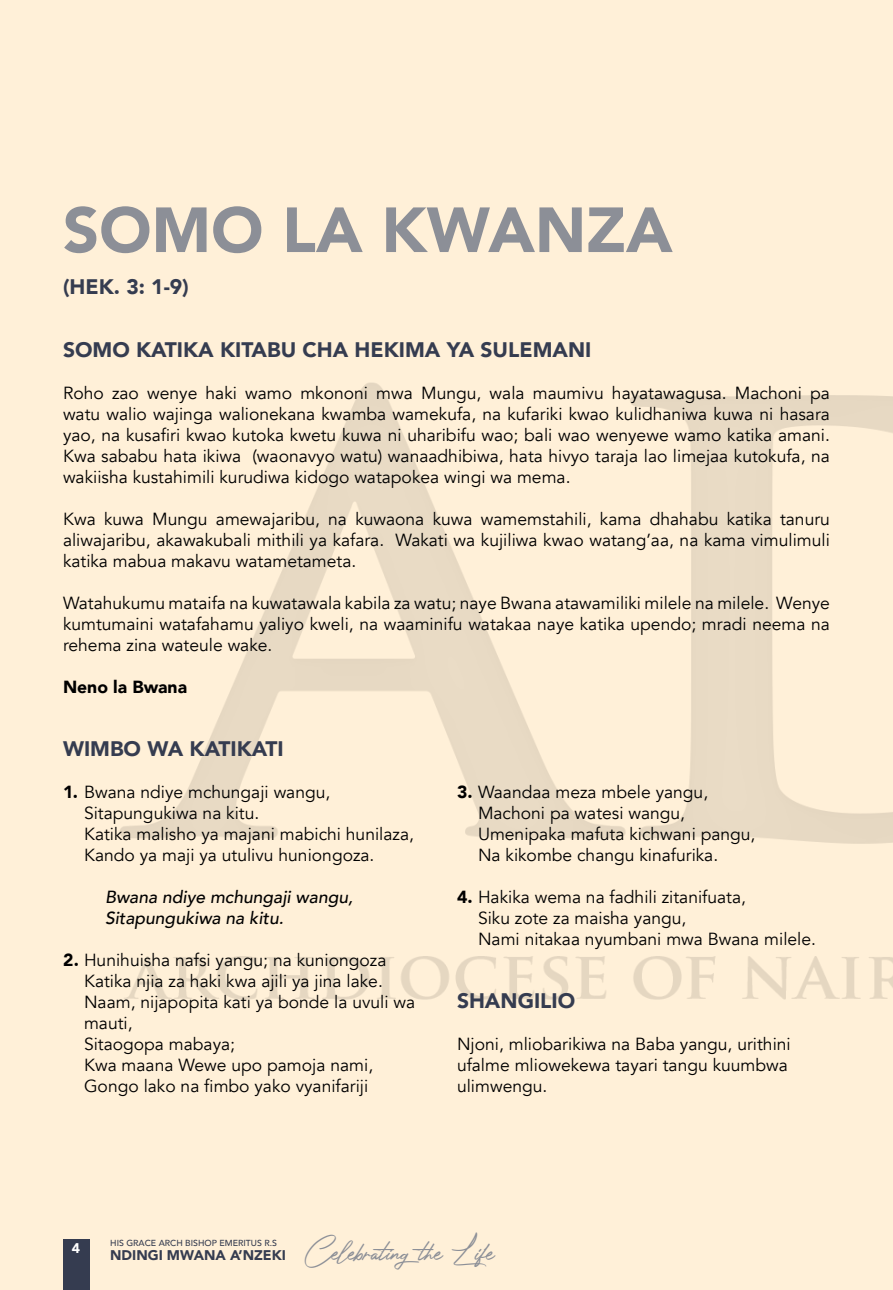
<style>
.page{position:relative;width:893px;height:1290px;background:#fff}
.page>*{position:absolute;margin:0;border:0;box-sizing:border-box;transform-origin:0 0}
.t1{font:900 63px "Avenir";color:#8c8f97}
.t2{font:31.5px "Photograph Signature";color:#8c8f97}
.t3{font:900 21px "Avenir";color:#353c50}
.t4{font:17.5px/21px "Avenir";color:#000}
.t5{font:italic 500 17.5px/21px "Avenir";color:#000}
.t6{font:900 17.5px "Avenir";color:#000}
.t7{font:900 14px "Avenir";color:#353c50}
.t8{font:900 14px "Avenir";color:#fff}
.t9{font:500 8.75px "Avenir";color:#353c50}
.s1{font-weight:900}
</style>
<div class="page">
<img style="left:0;top:0;width:893px;height:1290px">
<h1 class="t1" style="left:63px;top:176px;width:611px">SOMO LA KWANZA</h1>
<p class="t3" style="left:63px;top:269px;width:127px">(HEK. 3: 1-9)</p>
<p class="t3" style="left:63px;top:332px;width:530px">SOMO KATIKA KITABU CHA HEKIMA YA SULEMANI</p>
<p class="t4" style="left:63px;top:383px;width:768px;text-align:justify">Roho zao wenye haki wamo mkononi mwa Mungu, wala maumivu hayatawagusa. Machoni pa watu walio wajinga walionekana kwamba wamekufa, na kufariki kwao kulidhaniwa kuwa ni hasara yao, na kusafiri kwao kutoka kwetu kuwa ni uharibifu wao; bali wao wenyewe wamo katika amani.<br>Kwa sababu hata ikiwa (waonavyo watu) wanaadhibiwa, hata hivyo taraja lao limejaa kutokufa, na wakiisha kustahimili kurudiwa kidogo watapokea wingi wa mema.</p>
<p class="t4" style="left:63px;top:509px;width:768px;text-align:justify">Kwa kuwa Mungu amewajaribu, na kuwaona kuwa wamemstahili, kama dhahabu katika tanuru aliwajaribu, akawakubali mithili ya kafara. Wakati wa kujiliwa kwao watang’aa, na kama vimulimuli katika mabua makavu watametameta.</p>
<p class="t4" style="left:63px;top:593px;width:768px;text-align:justify">Watahukumu mataifa na kuwatawala kabila za watu; naye Bwana atawamiliki milele na milele. Wenye kumtumaini watafahamu yaliyo kweli, na waaminifu watakaa naye katika upendo; mradi neema na rehema zina wateule wake.</p>
<p class="t6" style="left:63px;top:672px;width:126px">Neno la Bwana</p>
<p class="t3" style="left:63px;top:731px;width:222px">WIMBO WA KATIKATI</p>
<p class="t4" style="left:84px;top:782px;width:331px;text-indent:-21px"><span class="s1">1.</span> Bwana ndiye mchungaji wangu, Sitapungukiwa na kitu.<br>Katika malisho ya majani mabichi hunilaza, Kando ya maji ya utulivu huniongoza.</p>
<p class="t5" style="left:105px;top:887px;width:249px">Bwana ndiye mchungaji wangu,<br>Sitapungukiwa na kitu.</p>
<p class="t4" style="left:84px;top:950px;width:333px;text-indent:-21px"><span class="s1">2.</span> Hunihuisha nafsi yangu; na kuniongoza<br>Katika njia za haki kwa ajili ya jina lake.<br>Naam, nijapopita kati ya bonde la uvuli wa mauti,<br>Sitaogopa mabaya;<br>Kwa maana Wewe upo pamoja nami,<br>Gongo lako na fimbo yako vyanifariji</p>
<p class="t4" style="left:478px;top:782px;width:279px;text-indent:-21px"><span class="s1">3.</span> Waandaa meza mbele yangu,<br>Machoni pa watesi wangu,<br>Umenipaka mafuta kichwani pangu,<br>Na kikombe changu kinafurika.</p>
<p class="t4" style="left:478px;top:887px;width:340px;text-indent:-21px"><span class="s1">4.</span> Hakika wema na fadhili zitanifuata,<br>Siku zote za maisha yangu,<br>Nami nitakaa nyumbani mwa Bwana milele.</p>
<p class="t3" style="left:457px;top:983px;width:120px">SHANGILIO</p>
<p class="t4" style="left:457px;top:1034px;width:335px">Njoni, mliobarikiwa na Baba yangu, urithini ufalme mliowekewa tayari tangu kuumbwa ulimwengu.</p>
<p class="t8" style="left:72px;top:1236px;width:10px">4</p>
<p class="t9" style="left:110px;top:1236px;width:168px">HIS GRACE ARCH BISHOP EMERITUS R.S</p>
<p class="t7" style="left:110px;top:1243px;width:177px">NDINGI MWANA A’NZEKI</p>
<h2 class="t2" style="left:305px;top:1224px;width:191px">Celebratingthe Life</h2>
</div>
